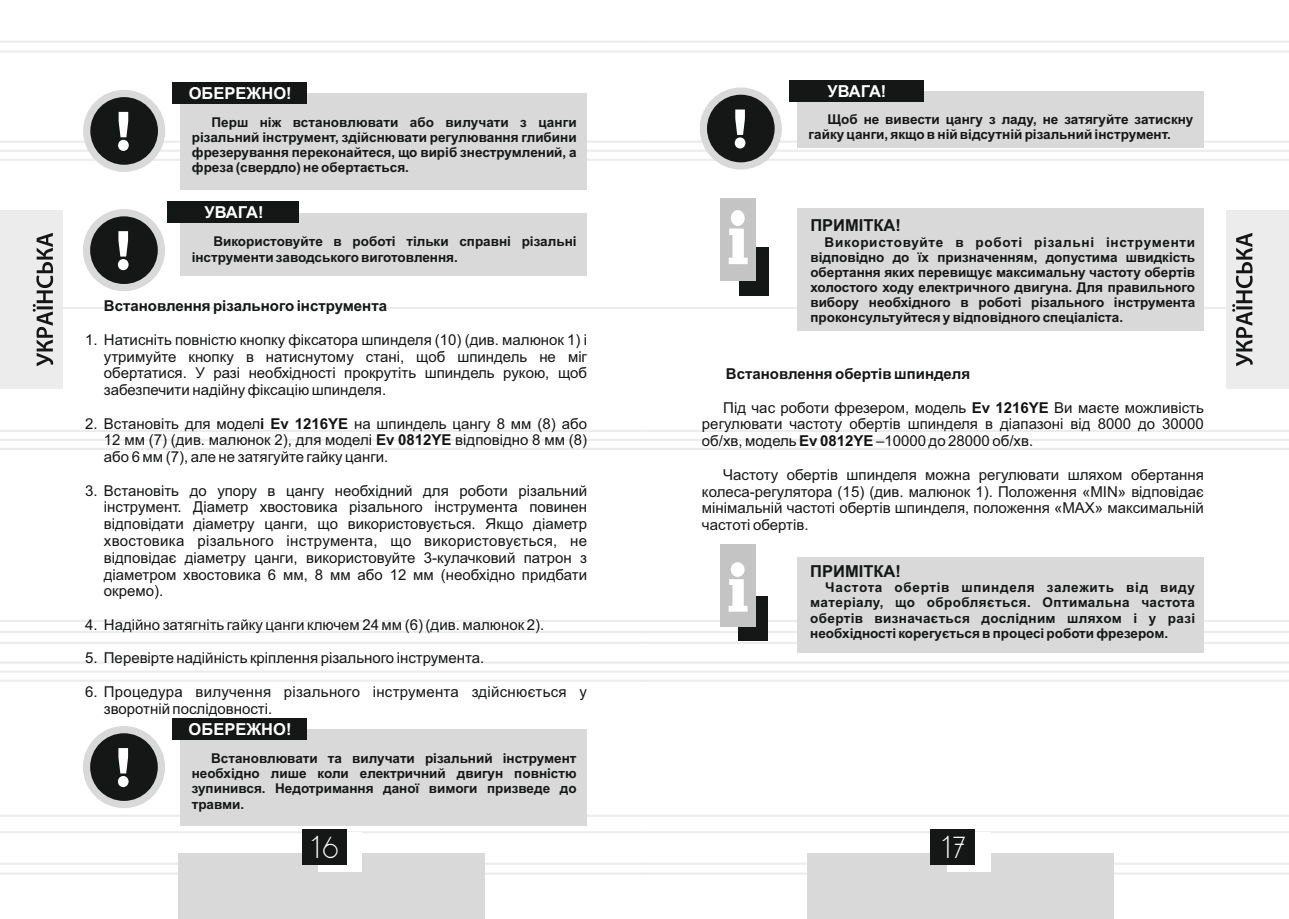
<style>
.page{position:relative;width:1289px;height:919px;background:#fff}
.page>*{position:absolute;margin:0;border:0;box-sizing:border-box;transform-origin:0 0}
.t1{font:26.25px "DS Standart Cyr";color:#fff}
.t2{font:700 16.5px "Arial";color:#fff}
.t3{font:700 16.5px "Arial";color:#151616}
.t4{font:15px/16.8px "Arial";color:#151616;text-align:justify}
.t5{font:15px/16.8px "Arial";letter-spacing:.02em;color:#151616}
.t6{font:700 15px "Arial";color:#151616}
.t7{font:700 13.5px/15.1px "Arial";color:#151616;text-align:justify}
.s1{color:#151415}
.s2{font-weight:700;color:#151415}
</style>
<div class="page">
<hr style="left:0;top:159px;width:644px;height:2px;background:#ececec">
<hr style="left:0;top:430px;width:644px;height:2px;background:#ececec">
<hr style="left:0;top:448px;width:644px;height:2px;background:#ececec">
<hr style="left:0;top:620px;width:644px;height:2px;background:#ececec">
<hr style="left:0;top:641px;width:644px;height:3px;background:#ececec">
<hr style="left:0;top:661px;width:644px;height:2px;background:#ececec">
<hr style="left:0;top:679px;width:644px;height:2px;background:#ececec">
<hr style="left:0;top:862px;width:644px;height:2px;background:#ececec">
<hr style="left:0;top:872px;width:644px;height:2px;background:#ececec">
<hr style="left:0;top:41px;width:644px;height:2px;background:#ececec">
<hr style="left:0;top:51px;width:644px;height:2px;background:#ececec">
<hr style="left:0;top:814px;width:644px;height:2px;background:#ececec">
<hr style="left:0;top:831px;width:644px;height:2px;background:#ececec">
<hr style="left:0;top:307px;width:644px;height:2px;background:#ececec">
<hr style="left:644px;top:159px;width:644px;height:2px;background:#ececec">
<hr style="left:644px;top:430px;width:644px;height:2px;background:#ececec">
<hr style="left:0;top:439px;width:1288px;height:2px;background:#ececec">
<hr style="left:644px;top:448px;width:644px;height:2px;background:#ececec">
<hr style="left:644px;top:620px;width:644px;height:2px;background:#ececec">
<svg style="left:0;top:629px;width:1288px;height:5px"></svg>
<hr style="left:644px;top:641px;width:644px;height:3px;background:#ececec">
<hr style="left:644px;top:661px;width:644px;height:2px;background:#ececec">
<hr style="left:0;top:670px;width:1288px;height:3px;background:#f1f1f1">
<hr style="left:644px;top:679px;width:644px;height:2px;background:#ececec">
<hr style="left:644px;top:862px;width:644px;height:2px;background:#ececec">
<hr style="left:644px;top:872px;width:644px;height:2px;background:#ececec">
<hr style="left:644px;top:41px;width:644px;height:2px;background:#ececec">
<hr style="left:644px;top:51px;width:644px;height:2px;background:#ececec">
<hr style="left:644px;top:814px;width:644px;height:2px;background:#ececec">
<hr style="left:644px;top:831px;width:644px;height:2px;background:#ececec">
<hr style="left:644px;top:307px;width:644px;height:2px;background:#ececec">
<div style="left:178px;top:853px;width:307px;height:65px;background:#d9d9da"></div>
<div style="left:318px;top:832px;width:44px;height:39px;background:#fff"></div>
<div style="left:301px;top:829px;width:45px;height:36px;background:#151616"></div>
<div style="left:0;top:210px;width:62px;height:179px;background:#ececec"></div>
<svg style="left:33px;top:233px;width:20px;height:133px"></svg>
<div style="left:807px;top:853px;width:306px;height:65px;background:#d9d9da"></div>
<div style="left:946px;top:832px;width:44px;height:39px;background:#fff"></div>
<div style="left:930px;top:829px;width:45px;height:36px;background:#151616"></div>
<div style="left:1226px;top:210px;width:62px;height:179px;background:#ececec"></div>
<svg style="left:1232px;top:233px;width:20px;height:133px"></svg>
<div style="left:699px;top:87px;width:82px;height:83px;border:14px solid #d9d9da;border-radius:50%"></div>
<div style="left:707px;top:95px;width:67px;height:67px;background:#151616;border-radius:50%"></div>
<div style="left:797px;top:91px;width:406px;height:57px;background:#d9d9da"></div>
<div style="left:789px;top:80px;width:134px;height:21px;background:#151616"></div>
<div style="left:83px;top:90px;width:82px;height:82px;border:14px solid #d9d9da;border-radius:50%"></div>
<div style="left:90px;top:97px;width:68px;height:68px;background:#151616;border-radius:50%"></div>
<svg style="left:0;top:109px;width:1288px;height:44px"></svg>
<div style="left:181px;top:94px;width:406px;height:96px;background:#d9d9da"></div>
<div style="left:172px;top:82px;width:135px;height:22px;background:#151616"></div>
<div style="left:83px;top:209px;width:82px;height:82px;border:14px solid #d9d9da;border-radius:50%"></div>
<div style="left:90px;top:216px;width:68px;height:68px;background:#151616;border-radius:50%"></div>
<svg style="left:118px;top:231px;width:11px;height:39px"></svg>
<div style="left:180px;top:213px;width:407px;height:62px;background:#d9d9da"></div>
<div style="left:168px;top:201px;width:131px;height:22px;background:#151616"></div>
<div style="left:83px;top:726px;width:82px;height:82px;border:14px solid #d9d9da;border-radius:50%"></div>
<div style="left:90px;top:733px;width:68px;height:67px;background:#151616;border-radius:50%"></div>
<svg style="left:118px;top:748px;width:11px;height:39px"></svg>
<div style="left:180px;top:729px;width:407px;height:97px;background:#d9d9da"></div>
<div style="left:172px;top:718px;width:134px;height:22px;background:#151616"></div>
<div style="left:739px;top:247px;width:29px;height:48px;background:#151616"></div>
<div style="left:719px;top:198px;width:36px;height:83px;background:#c4c4c5"></div>
<svg style="left:728px;top:210px;width:19px;height:54px"></svg>
<div style="left:797px;top:209px;width:406px;height:122px;background:#d9d9da"></div>
<div style="left:738px;top:595px;width:30px;height:45px;background:#151616"></div>
<div style="left:719px;top:544px;width:36px;height:83px;background:#c4c4c5"></div>
<svg style="left:728px;top:562px;width:19px;height:49px"></svg>
<div style="left:797px;top:557px;width:406px;height:95px;background:#d9d9da"></div>
<p class="t2" style="left:189px;top:87px;width:104px">ОБЕРЕЖНО!</p>
<p class="t7" style="left:192px;top:116px;width:386px;text-indent:20px">Перш ніж встановлювати або вилучати з цанги різальний інструмент, здійснювати регулювання глибини фрезерування переконайтеся, що виріб знеструмлений, а фреза (свердло) не обертається.</p>
<p class="t2" style="left:204px;top:206px;width:60px">УВАГА!</p>
<p class="t7" style="left:192px;top:235px;width:386px;text-indent:22px">Використовуйте в роботі тільки справні різальні інструменти заводського виготовлення.</p>
<p class="t6" style="left:104px;top:300px;width:284px">Встановлення різального інструмента</p>
<p class="t4" style="left:104px;top:332px;width:484px;text-indent:-19px">1. Натисніть повністю кнопку фіксатора шпинделя (10) (див. малюнок 1) і утримуйте кнопку в натиснутому стані, щоб шпиндель не міг обертатися. У разі необхідності прокрутіть шпиндель рукою, щоб забезпечити надійну фіксацію шпинделя.</p>
<p class="t4" style="left:104px;top:416px;width:484px;text-indent:-19px">2. Встановіть <span class="s1">для модел</span><span class="s2">і Ev 1216YE</span> на шпиндель цангу 8 мм (8) або 12 мм (7) (див. малюнок 2), для моделі <span class="s2">Ev 0812YE</span> <span class="s1">відповідно</span> 8 мм (8) або 6 мм (7), але не затягуйте гайку цанги.</p>
<p class="t4" style="left:104px;top:483px;width:485px;text-indent:-19px">3. Встановіть до упору в цангу необхідний для роботи різальний інструмент. Діаметр хвостовика різального інструмента повинен відповідати діаметру цанги, що використовується. Якщо діаметр хвостовика різального інструмента, що використовується, не відповідає діаметру цанги, використовуйте 3-кулачковий патрон з діаметром хвостовика 6 мм, 8 мм або 12 мм (необхідно придбати окремо).</p>
<p class="t4" style="left:85px;top:617px;width:460px">4. Надійно затягніть гайку цанги ключем 24 мм (6) (див. малюнок 2).</p>
<p class="t4" style="left:85px;top:651px;width:401px">5. Перевірте надійність кріплення різального інструмента.</p>
<p class="t5" style="left:104px;top:684px;width:484px;text-indent:-19px">6. Процедура вилучення різального інструмента здійснюється у зворотній послідовності.</p>
<p class="t2" style="left:189px;top:723px;width:104px">ОБЕРЕЖНО!</p>
<p class="t7" style="left:192px;top:752px;width:386px;text-indent:20px">Встановлювати та вилучати різальний інструмент необхідно лише коли електричний двигун повністю зупинився. Недотримання даної вимоги призведе до травми.</p>
<p class="t2" style="left:827px;top:85px;width:60px">УВАГА!</p>
<p class="t7" style="left:808px;top:113px;width:386px;text-indent:19px">Щоб не вивести цангу з ладу, не затягуйте затискну гайку цанги, якщо в ній відсутній різальний інструмент.</p>
<p class="t3" style="left:810px;top:219px;width:92px">ПРИМІТКА!</p>
<p class="t7" style="left:810px;top:235px;width:386px;text-indent:14px">Використовуйте в роботі різальні інструменти відповідно до їх призначенням, допустима швидкість обертання яких перевищує максимальну частоту обертів холостого ходу електричного двигуна. Для правильного вибору необхідного в роботі різального інструмента проконсультуйтеся у відповідного спеціаліста.</p>
<p class="t6" style="left:726px;top:368px;width:246px">Встановлення обертів шпинделя</p>
<p class="t4" style="left:702px;top:400px;width:503px;text-indent:21px">Під час роботи фрезером, модель <span class="s2">Ev 1216YE</span> Ви маєте можливість регулювати частоту обертів шпинделя в діапазоні від 8000 до 30000 об/хв, <span class="s1">модель</span> <span class="s2">Ev 0812YE</span> ‒10000 до 28000 об/хв.</p>
<p class="t4" style="left:702px;top:467px;width:503px;text-indent:21px">Частоту обертів шпинделя можна регулювати шляхом обертання колеса-регулятора (15) (див. малюнок 1). Положення «MIN» відповідає мінімальній частоті обертів шпинделя, положення «MAX» максимальній частоті обертів.</p>
<p class="t3" style="left:810px;top:564px;width:92px">ПРИМІТКА!</p>
<p class="t7" style="left:810px;top:581px;width:386px;text-indent:15px">Частота обертів шпинделя залежить від виду матеріалу, що обробляється. Оптимальна частота обертів визначається дослідним шляхом і у разі необхідності корегується в процесі роботи фрезером.</p>
<h1 class="t1" style="left:311px;top:836px;width:28px">16</h1>
<h1 class="t1" style="left:941px;top:836px;width:25px">17</h1>
</div>
